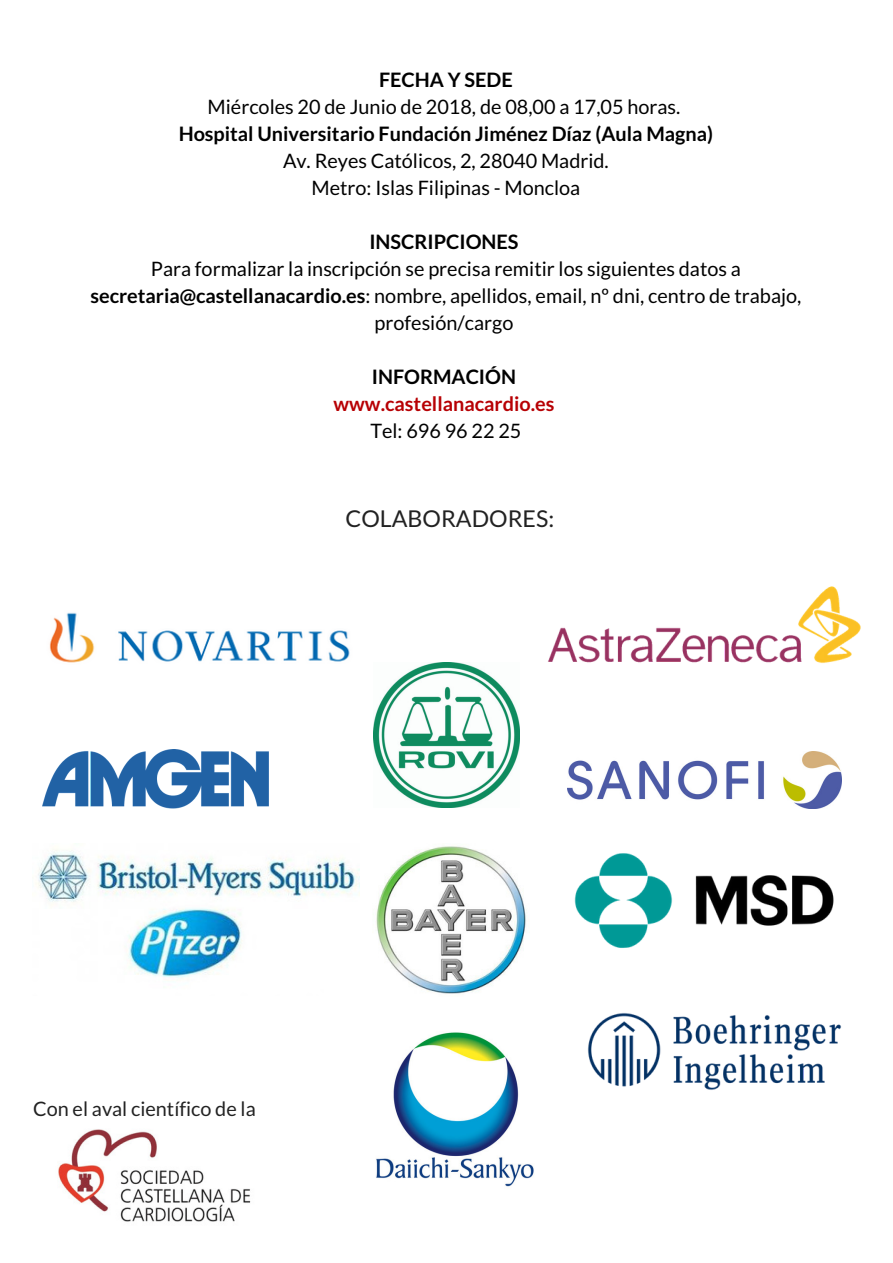
<style>
.page{position:relative;width:893px;height:1263px;background:#fff}
.page>*{position:absolute;margin:0;border:0;box-sizing:border-box;transform-origin:0 0}
.t1{font:23.25px "Lato";color:#222}
.t2{font:19.8px/27px "Lato";color:#000;text-align:center}
.t3{font:700 19.8px "Lato";color:#000}
.t4{font:700 19.8px "Lato";color:#b70004}
.t5{font:19.8px "Lato";color:#222}
.s1{font-weight:700}
</style>
<div class="page">
<img style="left:58px;top:1129px;width:193px;height:93px">
<img style="left:587px;top:1013px;width:255px;height:77px">
<img style="left:43px;top:750px;width:225px;height:58px">
<img style="left:567px;top:751px;width:274px;height:57px">
<img style="left:548px;top:586px;width:313px;height:77px">
<img style="left:36px;top:849px;width:323px;height:129px">
<img style="left:376px;top:846px;width:150px;height:148px">
<img style="left:574px;top:853px;width:260px;height:95px">
<img style="left:376px;top:1032px;width:158px;height:155px">
<img style="left:374px;top:662px;width:145px;height:145px">
<img style="left:49px;top:612px;width:301px;height:51px">
<p class="t3" style="left:379px;top:67px;width:135px">FECHA Y SEDE</p>
<p class="t2" style="left:208px;top:93px;width:474px">Miércoles 20 de Junio de 2018, de 08,00 a 17,05 horas.</p>
<p class="t3" style="left:179px;top:121px;width:536px">Hospital Universitario Fundación Jiménez Díaz (Aula Magna)</p>
<p class="t2" style="left:283px;top:147px;width:327px">Av. Reyes Católicos, 2, 28040 Madrid.<br>Metro: Islas Filipinas - Moncloa</p>
<p class="t3" style="left:369px;top:229px;width:151px">INSCRIPCIONES</p>
<p class="t2" style="left:90px;top:255px;width:712px">Para formalizar la inscripción se precisa remitir los siguientes datos a <span class="s1">secretaria@castellanacardio.es</span>: nombre, apellidos, email, nº dni, centro de trabajo, profesión/cargo</p>
<p class="t3" style="left:372px;top:364px;width:146px">INFORMACIÓN</p>
<p class="t4" style="left:334px;top:391px;width:222px">www.castellanacardio.es</p>
<p class="t2" style="left:370px;top:417px;width:153px">Tel: 696 96 22 25</p>
<p class="t1" style="left:346px;top:504px;width:210px">COLABORADORES:</p>
<p class="t5" style="left:33px;top:1096px;width:224px">Con el aval científico de la</p>
</div>
